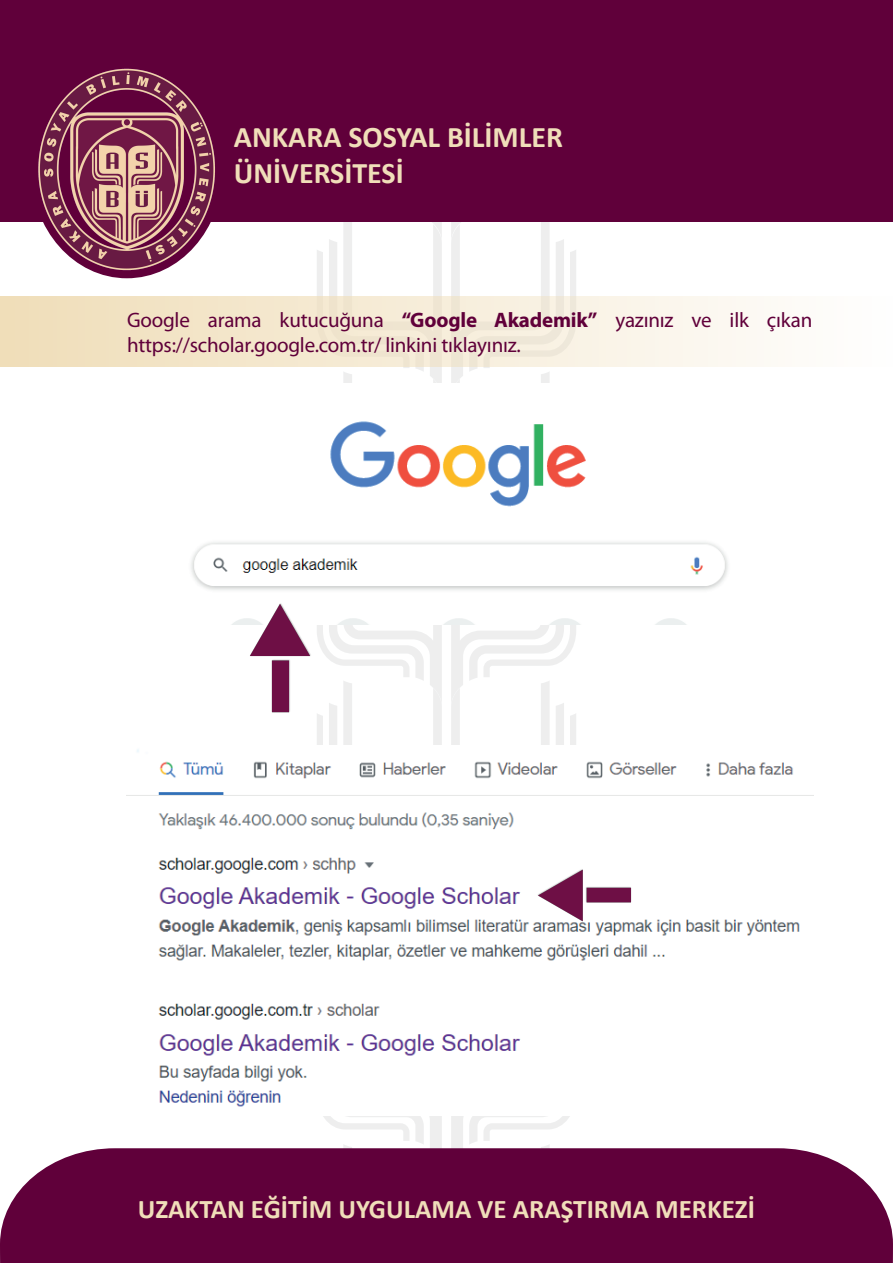
<style>
.page{position:relative;width:893px;height:1263px;background:#fff}
.page>*{position:absolute;margin:0;border:0;box-sizing:border-box;transform-origin:0 0}
.t1{font:700 30px/36px "Calibri";color:#f0deb9}
.t2{font:700 27px "Calibri";color:#f0deb9}
.t3{font:21px/25.2px "Myriad Pro";letter-spacing:-.01em;color:#60003a}
.s1{font-weight:700}
</style>
<div class="page">
<svg style="left:323px;top:1116px;width:247px;height:32px"></svg>
<svg style="left:317px;top:707px;width:259px;height:38px"></svg>
<svg style="left:317px;top:624px;width:259px;height:83px"></svg>
<svg style="left:317px;top:242px;width:259px;height:141px"></svg>
<svg style="left:329px;top:222px;width:235px;height:20px"></svg>
<div style="left:0;top:296px;width:893px;height:71px;background:linear-gradient(to right,#efddb7,#fdfdfd)"></div>
<div style="left:0;top:1148px;width:893px;height:115px;background:#60003a"></div>
<div style="left:0;top:0;width:893px;height:222px;background:#60003a"></div>
<img style="left:38px;top:68px;width:177px;height:208px">
<img style="left:191px;top:421px;width:537px;height:203px">
<img style="left:245px;top:601px;width:68px;height:112px">
<img style="left:127px;top:749px;width:687px;height:358px">
<img style="left:536px;top:867px;width:97px;height:58px">
<h1 class="t1" style="left:234px;top:119px;width:331px">ANKARA SOSYAL BİLİMLER<br>ÜNİVERSİTESİ</h1>
<p class="t3" style="left:127px;top:307px;width:687px">Google arama kutucuğuna <span class="s1">“Google Akademik”</span> yazınız ve ilk çıkan https://scholar.google.com.tr/ linkini tıklayınız.</p>
<p class="t2" style="left:138px;top:1190px;width:619px">UZAKTAN EĞİTİM UYGULAMA VE ARAŞTIRMA MERKEZİ</p>
</div>
